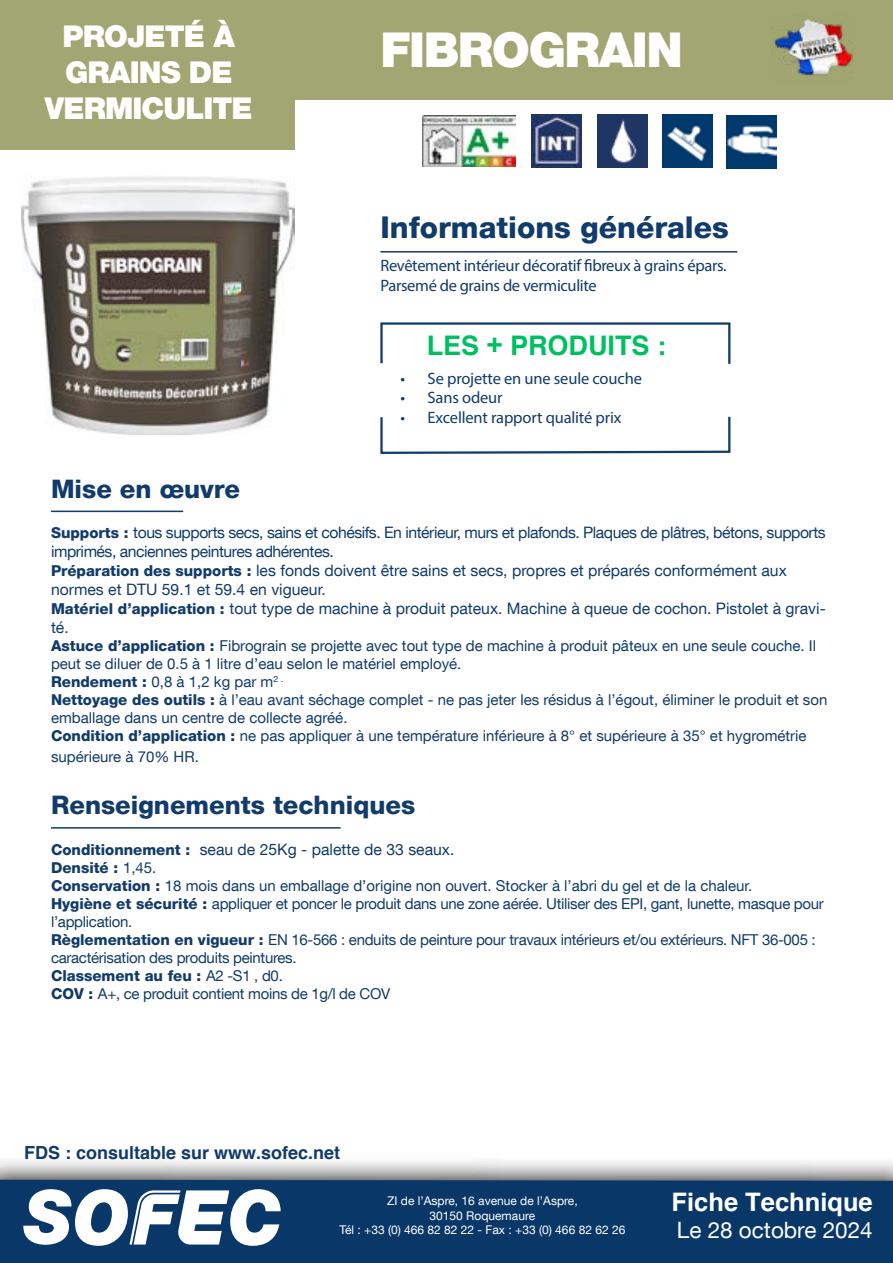
<style>
.page{position:relative;width:893px;height:1263px;background:#fff}
.page>*{position:absolute;margin:0;border:0;box-sizing:border-box;transform-origin:0 0}
.t1{font:900 48px "Helvetica Neue LT Com";letter-spacing:-.03em;color:#fff}
.t2{font:900 30px/36px "Helvetica Neue LT Com";letter-spacing:-.03em;color:#fff;text-align:center}
.t3{font:800 30px "Helvetica Neue LT Com";color:#113b6a}
.t4{font:700 27px "Helvetica";color:#00bf63}
.t5{font:800 25.5px "Helvetica Neue LT Com";color:#113b6a}
.t6{font:700 25.5px "Helvetica";color:#fff}
.t7{font:22.5px "Helvetica Neue LT Com";color:#fff}
.t8{font:700 18px "Helvetica";color:#113b6a}
.t9{font:16.5px/19.8px "Myriad Pro";letter-spacing:-.02em;color:#113b6a}
.t10{font:15.75px/18.9px "Helvetica Neue LT Com";color:#113b6a}
.t11{font:15px/18px "Helvetica Neue LT Com";color:#113b6a}
.t12{font:15px/18px "Helvetica Neue LT Com";letter-spacing:-.02em;color:#113b6a}
.t13{font:12px/14.4px "Helvetica Neue LT Com";color:#fff;text-align:center}
.s1{font-weight:800;font-size:15px}
.s2{font-weight:800}
</style>
<div class="page">
<svg style="left:380px;top:322px;width:351px;height:42px"></svg>
<svg style="left:380px;top:416px;width:351px;height:38px"></svg>
<img style="left:531px;top:115px;width:50px;height:53px">
<img style="left:597px;top:115px;width:50px;height:53px">
<img style="left:662px;top:115px;width:51px;height:53px">
<img style="left:423px;top:116px;width:92px;height:51px">
<img style="left:726px;top:115px;width:50px;height:53px">
<img style="left:21px;top:176px;width:274px;height:258px">
<div style="left:0;top:0;width:893px;height:99px;background:#a1a672"></div>
<div style="left:0;top:0;width:295px;height:150px;background:#a1a672"></div>
<svg style="left:0;top:1160px;width:893px;height:20px"></svg>
<div style="left:0;top:1180px;width:893px;height:83px;background:#093868"></div>
<img style="left:774px;top:19px;width:78px;height:57px">
<hr style="left:51px;top:511px;width:132px;height:1px;background:#113b6a">
<hr style="left:51px;top:827px;width:290px;height:2px;background:#113b6a">
<hr style="left:380px;top:251px;width:357px;height:2px;background:#113b6a">
<svg style="left:23px;top:1189px;width:258px;height:57px"></svg>
<h2 class="t2" style="left:45px;top:18px;width:209px">PROJETÉ À<br>GRAINS DE<br>VERMICULITE</h2>
<h1 class="t1" style="left:380px;top:21px;width:304px">FIBROGRAIN</h1>
<h2 class="t3" style="left:380px;top:210px;width:350px">Informations générales</h2>
<p class="t9" style="left:380px;top:256px;width:348px">Revêtement intérieur décoratif fibreux à grains épars.<br>Parsemé de grains de vermiculite</p>
<h3 class="t4" style="left:427px;top:328px;width:241px">LES + PRODUITS :</h3>
<p class="t9" style="left:401px;top:368px;width:243px">• Se projette en une seule couche</p>
<p class="t9" style="left:401px;top:388px;width:103px">• Sans odeur</p>
<p class="t9" style="left:401px;top:407px;width:222px">• Excellent rapport qualité prix</p>
<h3 class="t5" style="left:51px;top:474px;width:190px">Mise en oeuvre</h3>
<p class="t10" style="left:51px;top:523px;width:776px"><span class="s1">Supports :</span> tous supports secs, sains et cohésifs. En intérieur, murs et plafonds. Plaques de plâtres, bétons, supports imprimés, anciennes peintures adhérentes.<br><span class="s1">Préparation des supports :</span> les fonds doivent être sains et secs, propres et préparés conformément aux normes et DTU 59.1 et 59.4 en vigueur.<br><span class="s1">Matériel d’application :</span> tout type de machine à produit pateux. Machine à queue de cochon. Pistolet à gravi&shy;té.</p>
<p class="t11" style="left:51px;top:636px;width:778px"><span class="s2">Astuce d’application :</span> Fibrograin se projette avec tout type de machine à produit pâteux en une seule couche. Il peut se diluer de 0.5 à 1 litre d’eau selon le matériel employé.<br><span class="s2">Rendement :</span> 0,8 à 1,2 kg par m<sup>2</sup> <sup>.<br></sup><span class="s2">Nettoyage des outils :</span> à l’eau avant séchage complet - ne pas jeter les résidus à l’égout, éliminer le produit et son emballage dans un centre de collecte agréé.<br><span class="s2">Condition d’application :</span> ne pas appliquer à une température inférieure à 8° et supérieure à 35° et hygrométrie</p>
<p class="t11" style="left:51px;top:747px;width:149px">supérieure à 70% HR.</p>
<h3 class="t5" style="left:51px;top:790px;width:366px">Renseignements techniques</h3>
<p class="t10" style="left:51px;top:839px;width:405px"><span class="s1">Conditionnement :</span> seau de 25Kg - palette de 33 seaux.</p>
<p class="t12" style="left:51px;top:858px;width:774px"><span class="s2">Densité :</span> 1,45.<br><span class="s2">Conservation :</span> 18 mois dans un emballage d’origine non ouvert. Stocker à l’abri du gel et de la chaleur.<br><span class="s2">Hygiène et sécurité :</span> appliquer et poncer le produit dans une zone aérée. Utiliser des EPI, gant, lunette, masque pour l’application.<br><span class="s2">Règlementation en vigueur :</span> EN 16-566 : enduits de peinture pour travaux intérieurs et/ou extérieurs. NFT 36-005 : caractérisation des produits peintures.<br><span class="s2">Classement au feu :</span> A2 -S1 , d0.<br><span class="s2">COV :</span> A+, ce produit contient moins de 1g/l de COV</p>
<p class="t8" style="left:24px;top:1141px;width:318px">FDS : consultable sur www.sofec.net</p>
<p class="t13" style="left:339px;top:1194px;width:287px">ZI de l’Aspre, 16 avenue de l’Aspre,<br>30150 Roquemaure<br>Tél : +33 (0) 466 82 82 22 - Fax : +33 (0) 466 82 62 26</p>
<h3 class="t6" style="left:672px;top:1186px;width:203px">Fiche Technique</h3>
<h3 class="t7" style="left:677px;top:1216px;width:197px">Le 28 octobre 2024</h3>
</div>
